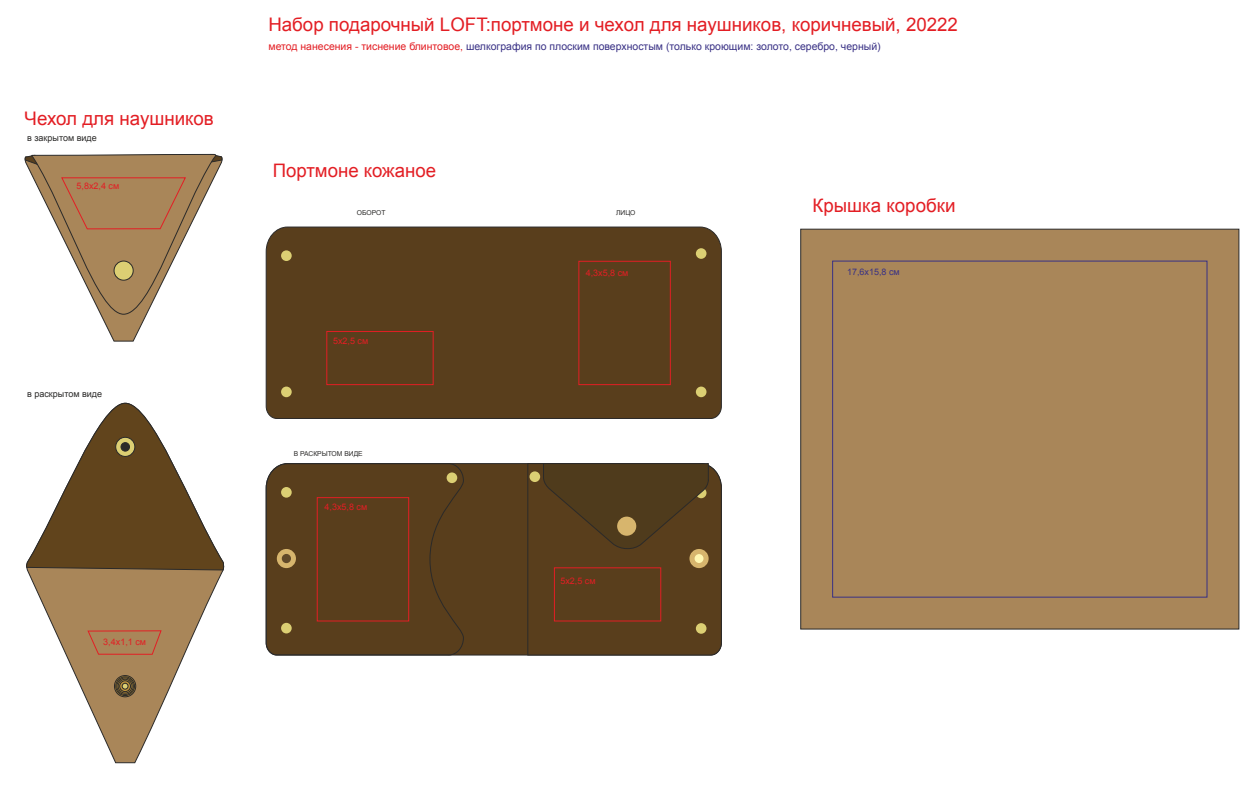
<style>
.page{position:relative;width:1255px;height:787px;background:#fff}
.page>*{position:absolute;margin:0;border:0;box-sizing:border-box;transform-origin:0 0}
.t1{font:18.67px "Arial";color:#e31e24}
.t2{font:18.6px "Arial";color:#e31e24}
.t3{font:10.5px "Arial";color:#393185}
.t4{font:9px "Arial";color:#e31e24}
.t5{font:9px "Arial";color:#2b2a29}
.t6{font:9px "Arial";color:#393185}
.t7{font:6.75px "Arial";color:#2b2a29}
.s1{color:#e31e24}
</style>
<div class="page">
<div style="left:464px;top:463px;width:63px;height:192px;background:#593e1c"></div>
<div style="left:266px;top:463px;width:198px;height:192px;background:#593e1c"></div>
<svg style="left:527px;top:463px;width:194px;height:192px;background:#573e1e"></svg>
<div style="left:281px;top:487px;width:11px;height:10px;background:#dccf73;border-radius:50%"></div>
<div style="left:281px;top:623px;width:11px;height:10px;background:#dccf73;border-radius:50%"></div>
<div style="left:277px;top:549px;width:19px;height:19px;background:#d7b56d;border-radius:50%"></div>
<div style="left:282px;top:554px;width:9px;height:9px;background:#614929;border-radius:50%"></div>
<div style="left:446px;top:472px;width:11px;height:11px;background:#dccf73;border-radius:50%"></div>
<div style="left:529px;top:471px;width:11px;height:11px;background:#dccf73;border-radius:50%"></div>
<div style="left:617px;top:516px;width:19px;height:19px;background:#d7b56d;border-radius:50%"></div>
<div style="left:266px;top:227px;width:455px;height:192px;background:#593e1c"></div>
<div style="left:281px;top:250px;width:11px;height:11px;background:#dccf73;border-radius:50%"></div>
<div style="left:281px;top:386px;width:11px;height:11px;background:#dccf73;border-radius:50%"></div>
<div style="left:695px;top:248px;width:11px;height:11px;background:#dccf73;border-radius:50%"></div>
<div style="left:695px;top:386px;width:11px;height:11px;background:#dccf73;border-radius:50%"></div>
<div style="left:554px;top:567px;width:107px;height:54px;border:1px solid #e31e24"></div>
<div style="left:317px;top:497px;width:92px;height:124px;border:1px solid #e31e24"></div>
<div style="left:800px;top:229px;width:439px;height:400px;background:#a98659"></div>
<div style="left:326px;top:331px;width:107px;height:54px;border:1px solid #e31e24"></div>
<div style="left:578px;top:261px;width:92px;height:124px;border:1px solid #e31e24"></div>
<svg style="left:27px;top:570px;width:197px;height:193px;fill:#a98659"></svg>
<svg style="left:26px;top:403px;width:198px;height:167px"></svg>
<svg style="left:115px;top:437px;width:20px;height:19px"></svg>
<div style="left:121px;top:442px;width:9px;height:9px;background:#2b2a29;border:1px solid #2b2a29;border-radius:50%"></div>
<svg style="left:25px;top:154px;width:197px;height:188px"></svg>
<svg style="left:87px;top:630px;width:75px;height:25px;background:#ae7c53"></svg>
<svg style="left:114px;top:675px;width:22px;height:22px"></svg>
<svg style="left:115px;top:676px;width:20px;height:19px"></svg>
<svg style="left:117px;top:677px;width:16px;height:17px"></svg>
<svg style="left:118px;top:679px;width:14px;height:14px"></svg>
<svg style="left:119px;top:680px;width:12px;height:11px"></svg>
<svg style="left:122px;top:683px;width:6px;height:6px"></svg>
<div style="left:832px;top:261px;width:375px;height:336px;border:1px solid #393185"></div>
<h1 class="t1" style="left:25px;top:111px;width:191px">Чехол для наушников</h1>
<p class="t5" style="left:27px;top:134px;width:71px">в закрытом виде</p>
<p class="t4" style="left:77px;top:182px;width:44px">5,8х2,4 см</p>
<p class="t5" style="left:27px;top:391px;width:76px">в раскрытом виде</p>
<p class="t4" style="left:103px;top:638px;width:44px">3,4х1,1 см</p>
<h1 class="t1" style="left:268px;top:18px;width:691px">Набор подарочный LOFT:портмоне и чехол для наушников, коричневый, 20222</h1>
<p class="t3" style="left:268px;top:42px;width:613px"><span class="s1">метод нанесения - тиснение блинтовое,</span> шелкография по плоским поверхностым (только кроющим: золото, серебро, черный)</p>
<h2 class="t2" style="left:273px;top:163px;width:165px">Портмоне кожаное</h2>
<p class="t7" style="left:357px;top:210px;width:30px">ОБОРОТ</p>
<p class="t7" style="left:616px;top:210px;width:21px">ЛИЦО</p>
<p class="t4" style="left:333px;top:338px;width:37px">5х2,5 см</p>
<p class="t7" style="left:294px;top:450px;width:71px">В РАСКРЫТОМ ВИДЕ</p>
<p class="t4" style="left:324px;top:503px;width:44px">4,3х5,8 см</p>
<p class="t4" style="left:585px;top:270px;width:44px">4,3х5,8 см</p>
<p class="t4" style="left:560px;top:577px;width:37px">5х2,5 см</p>
<h1 class="t1" style="left:812px;top:198px;width:144px">Крышка коробки</h1>
<p class="t6" style="left:847px;top:269px;width:54px">17,6х15,8 см</p>
</div>
